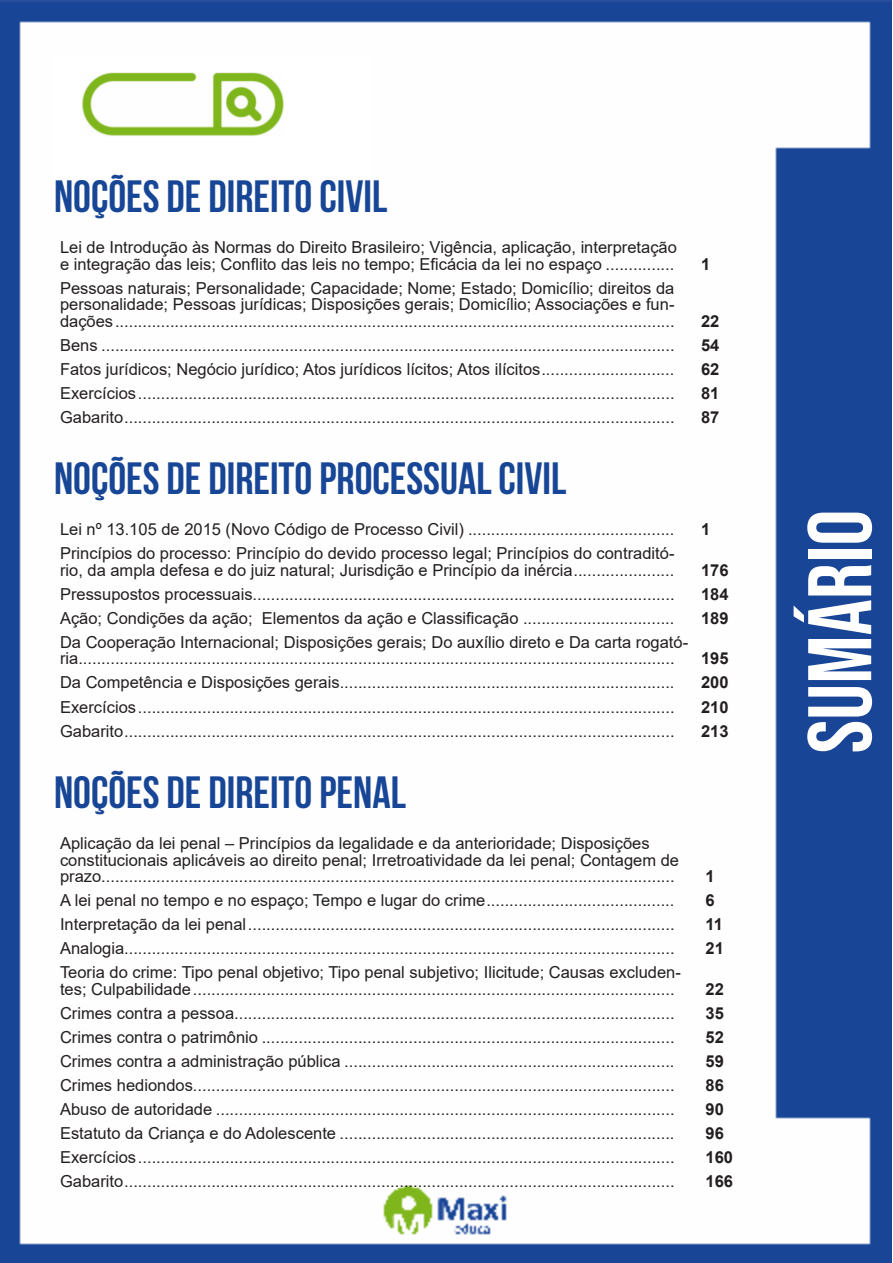
<style>
.page{position:relative;width:893px;height:1263px;background:#fff}
.page>*{position:absolute;margin:0;border:0;box-sizing:border-box;transform-origin:0 0}
.t1{font:90px "Bebas Neue";color:#fff}
.t2{font:700 45px "Bebas Neue";color:#184696}
.ALTERNATIVAS{font:16.5px/16.5px "Arial";color:#231f20}
.INDICE{font:700 16.5px "Arial";color:#231f20}
</style>
<div class="page">
<img style="left:0;top:0;width:892px;height:1263px">
<div style="left:53px;top:55px;width:317px;height:121px;background:#fff"></div>
<img style="left:82px;top:72px;width:201px;height:64px">
<p class="t2" style="left:54px;top:172px;width:335px">NOÇÕES DE DIREITO CIVIL</p>
<p class="ALTERNATIVAS" style="left:60px;top:239px;width:618px">Lei de Introdução às Normas do Direito Brasileiro; Vigência, aplicação, interpretação e integração das leis; Conflito das leis no tempo; Eficácia da lei no espaço ...............</p>
<p class="ALTERNATIVAS" style="left:60px;top:280px;width:616px;text-align:justify">Pessoas naturais; Personalidade; Capacidade; Nome; Estado; Domicílio; direitos da personalidade; Pessoas jurídicas; Disposições gerais; Domicílio; Associações e fun&shy;dações..........................................................................................................................</p>
<p class="INDICE" style="left:701px;top:252px;width:11px">1</p>
<p class="INDICE" style="left:701px;top:309px;width:20px">22</p>
<p class="ALTERNATIVAS" style="left:60px;top:337px;width:616px">Bens .............................................................................................................................</p>
<p class="INDICE" style="left:701px;top:333px;width:20px">54</p>
<p class="ALTERNATIVAS" style="left:60px;top:361px;width:616px">Fatos jurídicos; Negócio jurídico; Atos jurídicos lícitos; Atos ilícitos.............................</p>
<p class="INDICE" style="left:701px;top:357px;width:20px">62</p>
<p class="ALTERNATIVAS" style="left:60px;top:385px;width:616px">Exercícios.....................................................................................................................</p>
<p class="INDICE" style="left:701px;top:381px;width:20px">81</p>
<p class="ALTERNATIVAS" style="left:60px;top:409px;width:616px">Gabarito........................................................................................................................</p>
<p class="INDICE" style="left:701px;top:405px;width:20px">87</p>
<p class="t2" style="left:54px;top:454px;width:514px">NOÇÕES DE DIREITO PROCESSUAL CIVIL</p>
<p class="ALTERNATIVAS" style="left:60px;top:521px;width:616px">Lei nº 13.105 de 2015 (Novo Código de Processo Civil) .............................................</p>
<p class="INDICE" style="left:701px;top:518px;width:11px">1</p>
<p class="ALTERNATIVAS" style="left:60px;top:545px;width:616px">Princípios do processo: Princípio do devido processo legal; Princípios do contraditó&shy;rio, da ampla defesa e do juiz natural; Jurisdição e Princípio da inércia......................</p>
<p class="INDICE" style="left:701px;top:558px;width:29px">176</p>
<p class="ALTERNATIVAS" style="left:60px;top:585px;width:616px">Pressupostos processuais............................................................................................</p>
<p class="INDICE" style="left:701px;top:582px;width:29px">184</p>
<p class="ALTERNATIVAS" style="left:60px;top:609px;width:616px">Ação; Condições da ação; Elementos da ação e Classificação .................................</p>
<p class="INDICE" style="left:701px;top:606px;width:29px">189</p>
<p class="ALTERNATIVAS" style="left:60px;top:633px;width:630px">Da Cooperação Internacional; Disposições gerais; Do auxílio direto e Da carta rogató&shy;ria..................................................................................................................................</p>
<p class="INDICE" style="left:701px;top:647px;width:29px">195</p>
<p class="ALTERNATIVAS" style="left:60px;top:674px;width:616px">Da Competência e Disposições gerais.........................................................................</p>
<p class="INDICE" style="left:701px;top:671px;width:29px">200</p>
<p class="ALTERNATIVAS" style="left:60px;top:699px;width:616px">Exercícios.....................................................................................................................</p>
<p class="INDICE" style="left:701px;top:696px;width:29px">210</p>
<p class="ALTERNATIVAS" style="left:60px;top:723px;width:616px">Gabarito........................................................................................................................</p>
<p class="INDICE" style="left:701px;top:720px;width:29px">213</p>
<p class="t2" style="left:54px;top:768px;width:353px">NOÇÕES DE DIREITO PENAL</p>
<p class="ALTERNATIVAS" style="left:60px;top:835px;width:621px">Aplicação da lei penal – Princípios da legalidade e da anterioridade; Disposições constitucionais aplicáveis ao direito penal; Irretroatividade da lei penal; Contagem de prazo.............................................................................................................................</p>
<p class="INDICE" style="left:705px;top:865px;width:11px">1</p>
<p class="ALTERNATIVAS" style="left:60px;top:892px;width:616px">A lei penal no tempo e no espaço; Tempo e lugar do crime.........................................</p>
<p class="INDICE" style="left:705px;top:889px;width:11px">6</p>
<p class="ALTERNATIVAS" style="left:60px;top:916px;width:616px">Interpretação da lei penal.............................................................................................</p>
<p class="INDICE" style="left:705px;top:913px;width:19px">11</p>
<p class="ALTERNATIVAS" style="left:60px;top:940px;width:616px">Analogia........................................................................................................................</p>
<p class="INDICE" style="left:705px;top:937px;width:20px">21</p>
<p class="ALTERNATIVAS" style="left:60px;top:964px;width:622px">Teoria do crime: Tipo penal objetivo; Tipo penal subjetivo; Ilicitude; Causas excluden&shy;tes; Culpabilidade.........................................................................................................</p>
<p class="INDICE" style="left:705px;top:977px;width:20px">22</p>
<p class="ALTERNATIVAS" style="left:60px;top:1005px;width:616px">Crimes contra a pessoa................................................................................................</p>
<p class="INDICE" style="left:705px;top:1001px;width:20px">35</p>
<p class="ALTERNATIVAS" style="left:60px;top:1029px;width:616px">Crimes contra o patrimônio ..........................................................................................</p>
<p class="INDICE" style="left:705px;top:1025px;width:20px">52</p>
<p class="ALTERNATIVAS" style="left:60px;top:1053px;width:616px">Crimes contra a administração pública ........................................................................</p>
<p class="INDICE" style="left:705px;top:1049px;width:20px">59</p>
<p class="ALTERNATIVAS" style="left:60px;top:1077px;width:616px">Crimes hediondos.........................................................................................................</p>
<p class="INDICE" style="left:705px;top:1073px;width:20px">86</p>
<p class="ALTERNATIVAS" style="left:60px;top:1101px;width:616px">Abuso de autoridade ....................................................................................................</p>
<p class="INDICE" style="left:705px;top:1097px;width:20px">90</p>
<p class="ALTERNATIVAS" style="left:60px;top:1125px;width:616px">Estatuto da Criança e do Adolescente .........................................................................</p>
<p class="INDICE" style="left:705px;top:1122px;width:20px">96</p>
<p class="ALTERNATIVAS" style="left:60px;top:1149px;width:616px">Exercícios.....................................................................................................................</p>
<p class="INDICE" style="left:705px;top:1146px;width:29px">160</p>
<p class="ALTERNATIVAS" style="left:60px;top:1173px;width:616px">Gabarito........................................................................................................................</p>
<p class="INDICE" style="left:705px;top:1170px;width:29px">166</p>
<h1 class="t1" style="left:789px;top:753px;width:245px;rotate:-90deg">sumário</h1>
</div>
